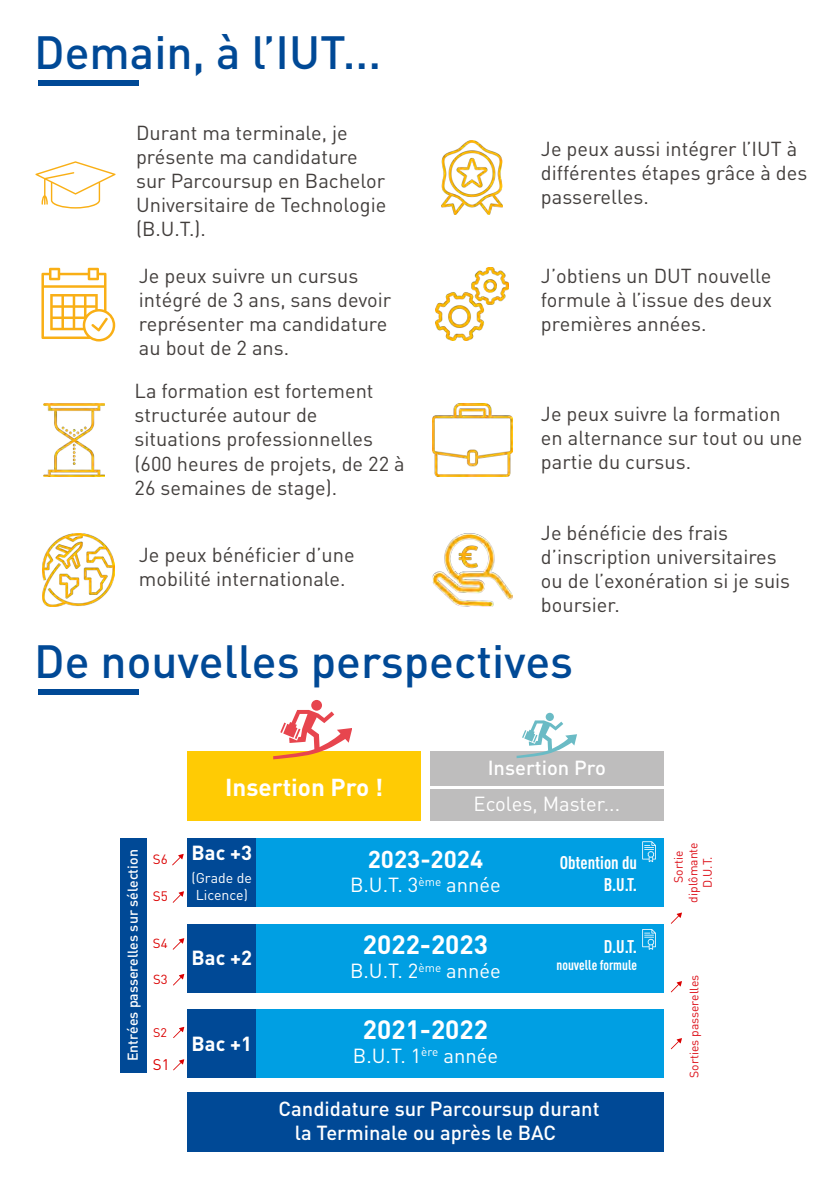
<style>
.page{position:relative;width:840px;height:1191px;background:#fff}
.page>*{position:absolute;margin:0;border:0;box-sizing:border-box;transform-origin:0 0}
.t1{font:500 46px "DIN Pro";color:#004996}
.t2{font:700 26.2px "DIN Pro";color:#fff}
.t3{font:700 24.2px "DIN Pro";color:#fff}
.t4{font:500 20.2px/24.2px "DIN Pro";color:#fff}
.t5{font:20.2px "DIN Pro";color:#fff}
.t6{font:700 20.2px "DIN Pro";color:#fff}
.t7{font:20px/24px "DIN Pro";color:#423e3c}
.t8{font:700 condensed 18.2px/21.8px "DIN Pro";color:#fff;text-align:right}
.t9{font:15.2px "DIN Pro";color:#db0000}
.t10{font:500 14.2px "DIN Pro";color:#fff}
.t11{font:14.2px/17px "DIN Pro";color:#fff}
.t12{font:700 condensed 14.2px "DIN Pro";color:#fff}
.t13{font:13.6px "DIN Pro";color:#db0000}
.t14{font:13.4px "DIN Pro";color:#db0000}
.t15{font:13px "DIN Pro";color:#db0000}
.t16{font:12.4px "DIN Pro";color:#db0000}
.t17{font:12px "DIN Pro";color:#dc0c15}
</style>
<div class="page">
<div style="left:38px;top:81px;width:101px;height:5px;background:#004996"></div>
<div style="left:38px;top:689px;width:101px;height:6px;background:#004996"></div>
<svg style="left:41px;top:268px;width:74px;height:73px"></svg>
<img style="left:435px;top:267px;width:73px;height:74px">
<img style="left:432px;top:404px;width:80px;height:72px">
<img style="left:42px;top:533px;width:73px;height:74px">
<img style="left:432px;top:534px;width:80px;height:72px">
<img style="left:441px;top:141px;width:61px;height:73px">
<img style="left:43px;top:403px;width:62px;height:74px">
<svg style="left:35px;top:161px;width:80px;height:47px"></svg>
<div style="left:187px;top:1092px;width:476px;height:59px;background:#004996"></div>
<div style="left:120px;top:838px;width:27px;height:234px;background:#004996"></div>
<div style="left:187px;top:1009px;width:476px;height:69px;background:#009fe3"></div>
<div style="left:187px;top:923px;width:476px;height:69px;background:#009fe3"></div>
<div style="left:187px;top:838px;width:476px;height:68px;background:#009fe3"></div>
<div style="left:187px;top:751px;width:233px;height:70px;background:#ffcb04"></div>
<div style="left:430px;top:789px;width:233px;height:32px;background:#bebdbd"></div>
<div style="left:430px;top:751px;width:233px;height:35px;background:#bebdbd"></div>
<div style="left:187px;top:1009px;width:69px;height:69px;background:#004996"></div>
<div style="left:187px;top:923px;width:69px;height:69px;background:#004996"></div>
<div style="left:187px;top:838px;width:69px;height:68px;background:#004996"></div>
<svg style="left:274px;top:700px;width:77px;height:59px"></svg>
<svg style="left:516px;top:713px;width:60px;height:45px"></svg>
<svg style="left:173px;top:1062px;width:8px;height:8px"></svg>
<svg style="left:179px;top:1059px;width:5px;height:5px"></svg>
<svg style="left:670px;top:1041px;width:8px;height:8px"></svg>
<svg style="left:676px;top:1038px;width:5px;height:5px"></svg>
<svg style="left:173px;top:1029px;width:8px;height:9px"></svg>
<svg style="left:179px;top:1026px;width:5px;height:6px"></svg>
<svg style="left:670px;top:984px;width:8px;height:8px"></svg>
<svg style="left:676px;top:981px;width:5px;height:5px"></svg>
<svg style="left:676px;top:912px;width:5px;height:6px"></svg>
<svg style="left:173px;top:977px;width:8px;height:8px"></svg>
<svg style="left:179px;top:974px;width:5px;height:5px"></svg>
<svg style="left:173px;top:941px;width:8px;height:8px"></svg>
<svg style="left:179px;top:938px;width:5px;height:5px"></svg>
<svg style="left:173px;top:894px;width:8px;height:8px"></svg>
<svg style="left:178px;top:891px;width:6px;height:5px"></svg>
<svg style="left:172px;top:857px;width:8px;height:8px"></svg>
<svg style="left:178px;top:854px;width:6px;height:5px"></svg>
<svg style="left:642px;top:841px;width:13px;height:21px"></svg>
<svg style="left:642px;top:929px;width:13px;height:20px"></svg>
<h1 class="t1" style="left:34px;top:15px;width:348px">Demain, à l’IUT...</h1>
<p class="t7" style="left:136px;top:119px;width:252px">Durant ma terminale, je présente ma candidature sur Parcoursup en Bachelor<br>Universitaire de Technologie (B.U.T.).</p>
<p class="t7" style="left:540px;top:135px;width:268px">Je peux aussi intégrer l’IUT à différentes étapes grâce à des passerelles.</p>
<p class="t7" style="left:139px;top:261px;width:254px">Je peux suivre un cursus intégré de 3 ans, sans devoir représenter ma candidature au bout de 2 ans.</p>
<p class="t7" style="left:540px;top:261px;width:232px;text-align:justify">J’obtiens un DUT nouvelle formule à l’issue des deux premières années.</p>
<p class="t7" style="left:135px;top:377px;width:271px">La formation est fortement structurée autour de situations professionnelles (600 heures de projets, de 22 à<br>26 semaines de stage).</p>
<p class="t7" style="left:540px;top:400px;width:263px">Je peux suivre la formation en alternance sur tout ou une partie du cursus.</p>
<p class="t7" style="left:139px;top:540px;width:217px">Je peux bénéficier d’une mobilité internationale.</p>
<p class="t7" style="left:540px;top:519px;width:250px">Je bénéficie des frais d’inscription universitaires ou de l’exonération si je suis boursier.</p>
<h1 class="t1" style="left:34px;top:624px;width:540px">De nouvelles perspectives</h1>
<p class="t3" style="left:225px;top:767px;width:159px">Insertion Pro !</p>
<p class="t4" style="left:487px;top:753px;width:120px">Insertion Pro</p>
<p class="t5" style="left:473px;top:788px;width:148px">Ecoles, Master...</p>
<p class="t10" style="left:121px;top:1061px;width:213px;rotate:-90deg">Entrées passerelles sur sélection</p>
<p class="t6" style="left:191px;top:836px;width:62px">Bac +3</p>
<p class="t14" style="left:153px;top:848px;width:16px">S6</p>
<p class="t11" style="left:191px;top:867px;width:62px">(Grade de<br>Licence)</p>
<p class="t13" style="left:153px;top:885px;width:17px">S5</p>
<p class="t15" style="left:153px;top:933px;width:16px">S4</p>
<p class="t6" style="left:191px;top:941px;width:62px">Bac +2</p>
<p class="t15" style="left:153px;top:968px;width:16px">S3</p>
<p class="t16" style="left:153px;top:1022px;width:15px">S2</p>
<p class="t6" style="left:191px;top:1026px;width:62px">Bac +1</p>
<p class="t9" style="left:153px;top:1052px;width:18px">S1</p>
<p class="t3" style="left:367px;top:839px;width:117px">2023-2024</p>
<p class="t5" style="left:350px;top:869px;width:152px">B.U.T. 3<sup>ème</sup> année</p>
<h2 class="t2" style="left:363px;top:923px;width:126px">2022-2023</h2>
<p class="t5" style="left:350px;top:955px;width:152px">B.U.T. 2<sup>ème</sup> année</p>
<h2 class="t2" style="left:363px;top:1007px;width:126px">2021-2022</h2>
<p class="t5" style="left:353px;top:1040px;width:146px">B.U.T. 1<sup>ère</sup> année</p>
<p class="t8" style="left:559px;top:850px;width:79px">Obtention du<br>B.U.T.</p>
<p class="t8" style="left:603px;top:934px;width:35px">D.U.T.</p>
<p class="t12" style="left:556px;top:954px;width:82px">nouvelle formule</p>
<p class="t4" style="left:295px;top:1094px;width:306px;text-indent:-16px">Candidature sur Parcoursup durant la Terminale ou après le BAC</p>
<p class="t17" style="left:668px;top:882px;width:34px;rotate:-90deg">Sortie</p>
<p class="t17" style="left:683px;top:902px;width:62px;rotate:-90deg">diplômante</p>
<p class="t17" style="left:697px;top:888px;width:33px;rotate:-90deg">D.U.T.</p>
<p class="t17" style="left:684px;top:1078px;width:104px;rotate:-90deg">Sorties passerelles</p>
</div>
